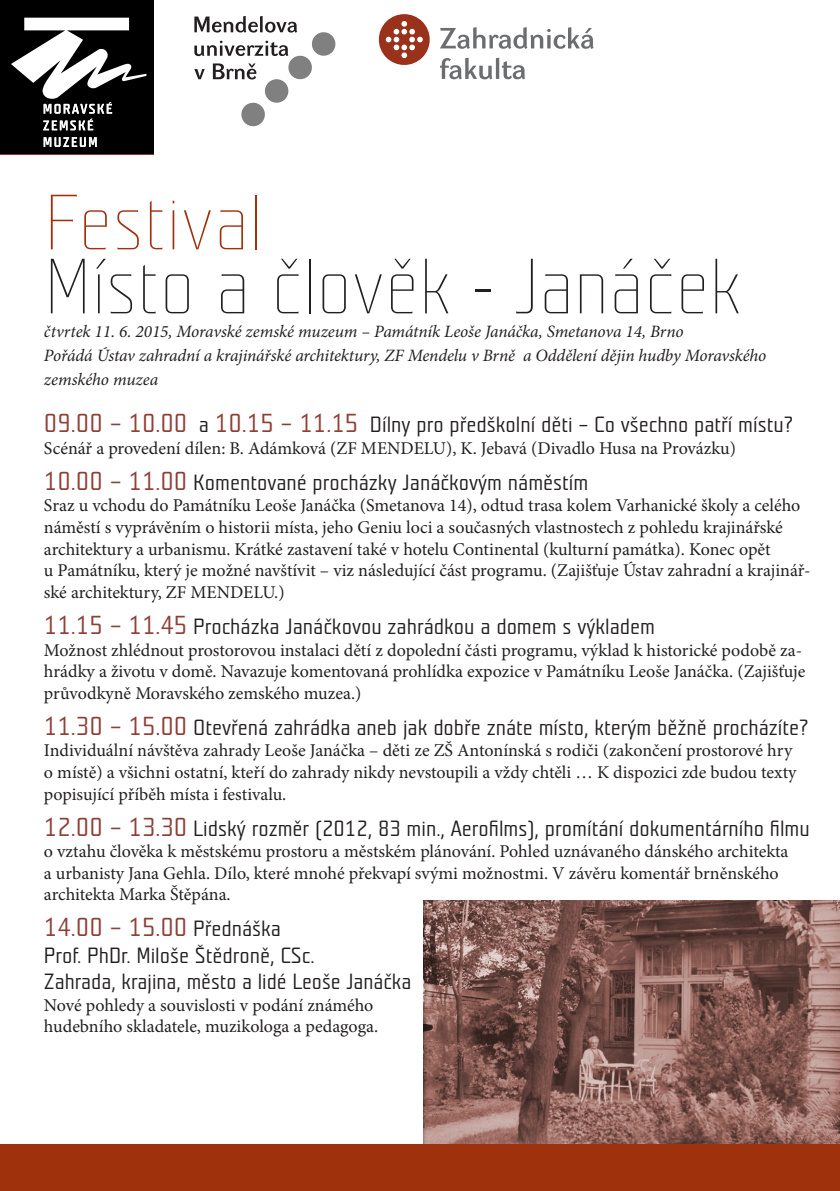
<style>
.page{position:relative;width:840px;height:1191px;background:#fff}
.page>*{position:absolute;margin:0;border:0;box-sizing:border-box;transform-origin:0 0}
.jmeno_výstavy{font:78px "Teuton Weiss";color:#231f20}
.jmeno_výstavy-2{font:78px "Teuton Weiss";letter-spacing:.005em;color:#9f310c}
.t1{font:26px "Teuton Mager";color:#8f3f36}
.t2{font:22px "Teuton Mager";color:#231f20}
.t3{font:18px/21.6px "Minion Pro";letter-spacing:-.005em;color:#231f20}
.jmeno_výstavy-3{font:italic 17.4px/24px "Minion Pro";letter-spacing:-.01em;color:#231f20}
.s1{font-size:26px;color:#8f3f36}
.s2{font-size:22px;color:#231f20}
</style>
<div class="page">
<img style="left:423px;top:900px;width:416px;height:244px">
<svg style="left:194px;top:16px;width:141px;height:110px"></svg>
<svg style="left:378px;top:14px;width:52px;height:51px"></svg>
<svg style="left:440px;top:27px;width:153px;height:22px"></svg>
<svg style="left:440px;top:58px;width:85px;height:21px"></svg>
<div style="left:0;top:1144px;width:839px;height:47px;background:#9f310c"></div>
<div style="left:0;top:0;width:153px;height:154px;background:#000"></div>
<svg style="left:44px;top:137px;width:53px;height:10px"></svg>
<svg style="left:11px;top:18px;width:135px;height:112px"></svg>
<p class="jmeno_výstavy-2" style="left:44px;top:184px;width:220px">Festival</p>
<p class="jmeno_výstavy" style="left:44px;top:248px;width:699px">Místo a člověk - Janáček</p>
<p class="jmeno_výstavy-3" style="left:44px;top:320px;width:640px">čtvrtek 11. 6. 2015, Moravské zemské muzeum – Památník Leoše Janáčka, Smetanova 14, Brno</p>
<p class="jmeno_výstavy-3" style="left:44px;top:344px;width:723px">Pořádá Ústav zahradní a krajinářské architektury, ZF Mendelu v Brně a Oddělení dějin hudby Moravského zemského muzea</p>
<p class="t2" style="left:44px;top:414px;width:749px"><span class="s1">09.00 – 10.00</span> a <span class="s1">10.15 – 11.15</span> Dílny pro předškolní děti – Co všechno patří místu?</p>
<p class="t3" style="left:44px;top:437px;width:693px">Scénář a provedení dílen: B. Adámková (ZF MENDELU), K. Jebavá (Divadlo Husa na Provázku)</p>
<p class="t2" style="left:44px;top:471px;width:545px"><span class="s1">10.00 – 11.00</span> Komentované procházky Janáčkovým náměstím</p>
<p class="t3" style="left:44px;top:495px;width:767px">Sraz u vchodu do Památníku Leoše Janáčka (Smetanova 14), odtud trasa kolem Varhanické školy a celého náměstí s vyprávěním o historii místa, jeho Geniu loci a současných vlastnostech z pohledu krajinářské architektury a urbanismu. Krátké zastavení také v hotelu Continental (kulturní památka). Konec opět<br>u Památníku, který je možné navštívit – viz následující část programu. (Zajišťuje Ústav zahradní a krajinář&shy;ské architektury, ZF MENDELU.)</p>
<p class="t2" style="left:44px;top:615px;width:612px"><span class="s1">11.15 – 11.45</span> Procházka Janáčkovou zahrádkou a domem s výkladem</p>
<p class="t3" style="left:44px;top:639px;width:762px">Možnost zhlédnout prostorovou instalaci dětí z dopolední části programu, výklad k historické podobě za&shy;hrádky a životu v domě. Navazuje komentovaná prohlídka expozice v Památníku Leoše Janáčka. (Zajišťuje průvodkyně Moravského zemského muzea.)</p>
<p class="t2" style="left:44px;top:716px;width:765px"><span class="s1">11.30 – 15.00</span> Otevřená zahrádka aneb jak dobře znáte místo, kterým běžně procházíte?</p>
<p class="t3" style="left:44px;top:740px;width:753px">Individuální návštěva zahrady Leoše Janáčka – děti ze ZŠ Antonínská s rodiči (zakončení prostorové hry o místě) a všichni ostatní, kteří do zahrady nikdy nevstoupili a vždy chtěli … K dispozici zde budou texty popisující příběh místa i festivalu.</p>
<p class="t2" style="left:44px;top:817px;width:767px"><span class="s1">12.00 – 13.30</span> Lidský rozměr (2012, 83 min., Aerofilms), promítání dokumentárního filmu</p>
<p class="t3" style="left:44px;top:840px;width:745px">o vztahu člověka k městskému prostoru a městském plánování. Pohled uznávaného dánského architekta a urbanisty Jana Gehla. Dílo, které mnohé překvapí svými možnostmi. V závěru komentář brněnského architekta Marka Štěpána.</p>
<p class="t1" style="left:44px;top:914px;width:238px">14.00 – 15.00 <span class="s2">Přednáška</span></p>
<p class="t2" style="left:44px;top:944px;width:272px">Prof. PhDr. Miloše Štědroně, CSc.</p>
<p class="t2" style="left:44px;top:970px;width:369px">Zahrada, krajina, město a lidé Leoše Janáčka</p>
<p class="t3" style="left:44px;top:994px;width:331px">Nové pohledy a souvislosti v podání známého</p>
<p class="t3" style="left:44px;top:1016px;width:335px">hudebního skladatele, muzikologa a pedagoga.</p>
</div>
